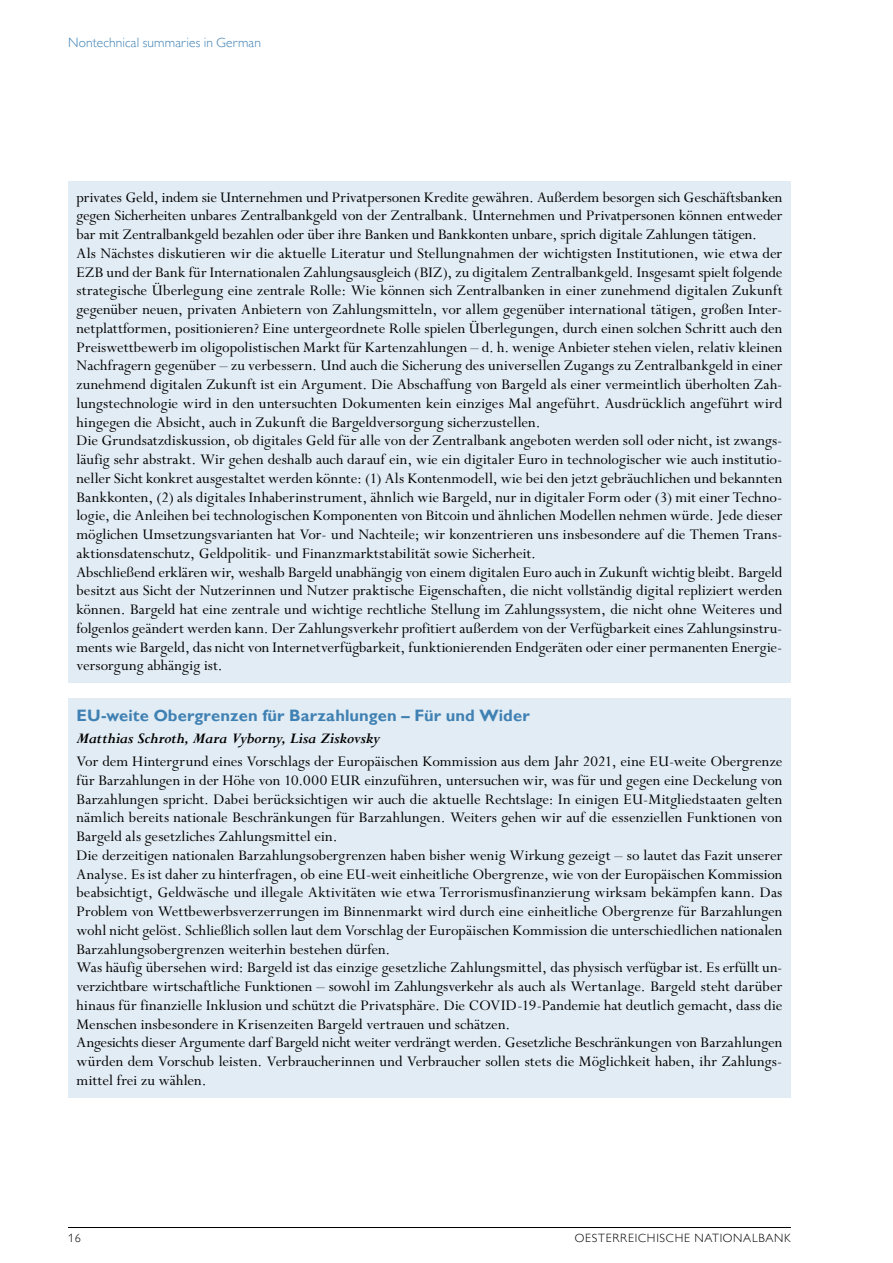
<style>
.page{position:relative;width:893px;height:1263px;background:#fff}
.page>*{position:absolute;margin:0;border:0;box-sizing:border-box;transform-origin:0 0}
.t1{font:16.5px/18.8px "Perpetua Std";color:#000}
.t2{font:700 16.5px "Gill Sans MT Pro";letter-spacing:.005em;color:#4081b3}
.t3{font:italic 700 16.5px "Perpetua Std";letter-spacing:-.015em;color:#000}
.t4{font:300 13.5px "Gill Sans MT Pro";letter-spacing:.01em;color:#4081b3}
.t5{font:300 12px "Gill Sans MT Pro";letter-spacing:.06em;color:#000}
</style>
<div class="page">
<hr style="left:68px;top:1227px;width:723px;height:1px;background:#000">
<div style="left:68px;top:182px;width:723px;height:70px;background:#e2ecf4"></div>
<div style="left:68px;top:238px;width:723px;height:201px;background:#e2ecf4"></div>
<div style="left:68px;top:425px;width:723px;height:145px;background:#e2ecf4"></div>
<div style="left:68px;top:557px;width:723px;height:126px;background:#e2ecf4"></div>
<div style="left:68px;top:698px;width:723px;height:33px;background:#e2ecf4"></div>
<div style="left:68px;top:723px;width:723px;height:31px;background:#e2ecf4"></div>
<div style="left:68px;top:746px;width:723px;height:108px;background:#e2ecf4"></div>
<div style="left:68px;top:840px;width:723px;height:126px;background:#e2ecf4"></div>
<div style="left:68px;top:952px;width:723px;height:89px;background:#e2ecf4"></div>
<div style="left:68px;top:1027px;width:723px;height:70px;background:#e2ecf4"></div>
<p class="t4" style="left:68px;top:35px;width:194px">Nontechnical summaries in German</p>
<p class="t1" style="left:77px;top:188px;width:707px">privates Geld, indem sie Unternehmen und Privatpersonen Kredite gewähren. Außerdem besorgen sich Geschäftsbanken gegen Sicherheiten unbares Zentralbankgeld von der Zentralbank. Unternehmen und Privatpersonen können entweder bar mit Zentralbankgeld bezahlen oder über ihre Banken und Bankkonten unbare, sprich digitale Zahlungen tätigen.<br>Als Nächstes diskutieren wir die aktuelle Literatur und Stellungnahmen der wichtigsten Institutionen, wie etwa der EZB und der Bank für Internationalen Zahlungsausgleich (BIZ), zu digitalem Zentralbankgeld. Insgesamt spielt folgende strategische Überlegung eine zentrale Rolle: Wie können sich Zentralbanken in einer zunehmend digitalen Zukunft gegenüber neuen, privaten Anbietern von Zahlungsmitteln, vor allem gegenüber international tätigen, großen Inter&shy;netplattformen, positionieren? Eine untergeordnete Rolle spielen Überlegungen, durch einen solchen Schritt auch den Preiswettbewerb im oligopolistischen Markt für Kartenzahlungen – d. h. wenige Anbieter stehen vielen, relativ kleinen Nachfragern gegenüber – zu verbessern. Und auch die Sicherung des universellen Zugangs zu Zentralbankgeld in einer zunehmend digitalen Zukunft ist ein Argument. Die Abschaffung von Bargeld als einer vermeintlich überholten Zah&shy;lungstechnologie wird in den untersuchten Dokumenten kein einziges Mal angeführt. Ausdrücklich angeführt wird hingegen die Absicht, auch in Zukunft die Bargeldversorgung sicherzustellen.<br>Die Grundsatzdiskussion, ob digitales Geld für alle von der Zentralbank angeboten werden soll oder nicht, ist zwangs&shy;läufig sehr abstrakt. Wir gehen deshalb auch darauf ein, wie ein digitaler Euro in technologischer wie auch institutio&shy;neller Sicht konkret ausgestaltet werden könnte: (1) Als Kontenmodell, wie bei den jetzt gebräuchlichen und bekannten Bankkonten, (2) als digitales Inhaberinstrument, ähnlich wie Bargeld, nur in digitaler Form oder (3) mit einer Techno&shy;logie, die Anleihen bei technologischen Komponenten von Bitcoin und ähnlichen Modellen nehmen würde. Jede dieser möglichen Umsetzungsvarianten hat Vor- und Nachteile; wir konzentrieren uns insbesondere auf die Themen Trans&shy;aktionsdatenschutz, Geldpolitik- und Finanzmarktstabilität sowie Sicherheit.<br>Abschließend erklären wir, weshalb Bargeld unabhängig von einem digitalen Euro auch in Zukunft wichtig bleibt. Bargeld besitzt aus Sicht der Nutzerinnen und Nutzer praktische Eigenschaften, die nicht vollständig digital repliziert werden können. Bargeld hat eine zentrale und wichtige rechtliche Stellung im Zahlungssystem, die nicht ohne Weiteres und folgenlos geändert werden kann. Der Zahlungsverkehr profitiert außerdem von der Verfügbarkeit eines Zahlungsinstru&shy;ments wie Bargeld, das nicht von Internetverfügbarkeit, funktionierenden Endgeräten oder einer permanenten Energie&shy;versorgung abhängig ist.</p>
<p class="t2" style="left:77px;top:705px;width:455px">EU-weite Obergrenzen für Barzahlungen – Für und Wider</p>
<p class="t3" style="left:77px;top:730px;width:305px">Matthias Schroth, Mara Vyborny, Lisa Ziskovsky</p>
<p class="t1" style="left:77px;top:753px;width:707px">Vor dem Hintergrund eines Vorschlags der Europäischen Kommission aus dem Jahr 2021, eine EU-weite Obergrenze für Barzahlungen in der Höhe von 10.000 EUR einzuführen, untersuchen wir, was für und gegen eine Deckelung von Barzahlungen spricht. Dabei berücksichtigen wir auch die aktuelle Rechtslage: In einigen EU-Mitgliedstaaten gelten nämlich bereits nationale Beschränkungen für Barzahlungen. Weiters gehen wir auf die essenziellen Funktionen von Bargeld als gesetzliches Zahlungsmittel ein.<br>Die derzeitigen nationalen Barzahlungsobergrenzen haben bisher wenig Wirkung gezeigt – so lautet das Fazit unserer Analyse. Es ist daher zu hinterfragen, ob eine EU-weit einheitliche Obergrenze, wie von der Europäischen Kommission beabsichtigt, Geldwäsche und illegale Aktivitäten wie etwa Terrorismusfinanzierung wirksam bekämpfen kann. Das Problem von Wettbewerbsverzerrungen im Binnenmarkt wird durch eine einheitliche Obergrenze für Barzahlungen wohl nicht gelöst. Schließlich sollen laut dem Vorschlag der Europäischen Kommission die unterschiedlichen nationalen Barzahlungsobergrenzen weiterhin bestehen dürfen.<br>Was häufig übersehen wird: Bargeld ist das einzige gesetzliche Zahlungsmittel, das physisch verfügbar ist. Es erfüllt un&shy;verzichtbare wirtschaftliche Funktionen – sowohl im Zahlungsverkehr als auch als Wertanlage. Bargeld steht darüber hinaus für finanzielle Inklusion und schützt die Privatsphäre. Die COVID-19-Pandemie hat deutlich gemacht, dass die Menschen insbesondere in Krisenzeiten Bargeld vertrauen und schätzen.<br>Angesichts dieser Argumente darf Bargeld nicht weiter verdrängt werden. Gesetzliche Beschränkungen von Barzahlungen würden dem Vorschub leisten. Verbraucherinnen und Verbraucher sollen stets die Möglichkeit haben, ihr Zahlungs&shy;mittel frei zu wählen.</p>
<p class="t5" style="left:68px;top:1231px;width:14px">16</p>
<p class="t5" style="left:575px;top:1231px;width:218px">OESTERREICHISCHE NATIONALBANK</p>
</div>
